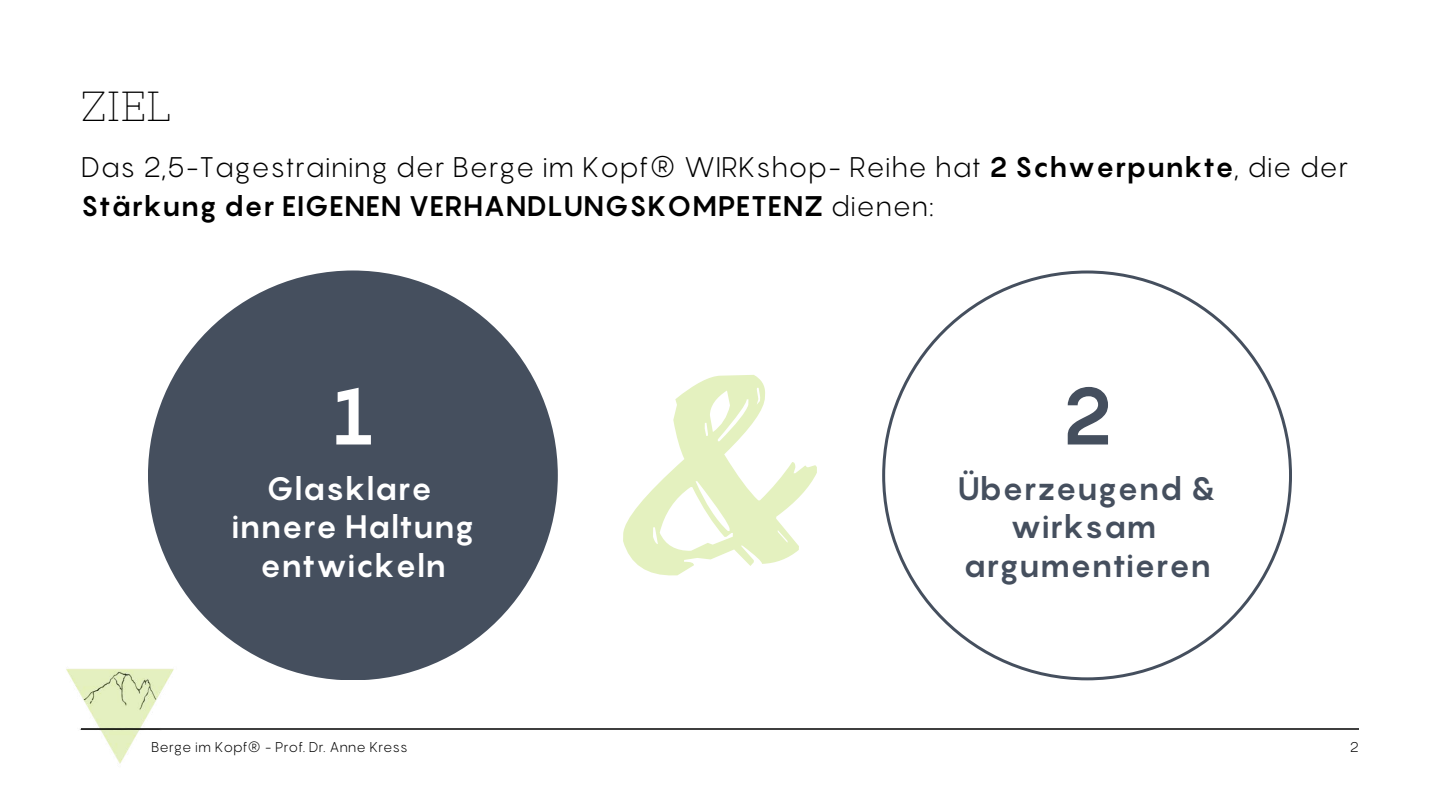
<style>
.page{position:relative;width:1440px;height:810px;background:#fff}
.page>*{position:absolute;margin:0;border:0;box-sizing:border-box;transform-origin:0 0}
.t1{font:700 80px "Pangram";color:#fff}
.t2{font:700 80px "Pangram";color:#454f5e}
.t3{font:42px "Nixie One";color:#000}
.t4{font:700 32px/38.2px "Pangram";color:#fff;text-align:center}
.t5{font:700 32px/38.2px "Pangram";color:#454f5e;text-align:center}
.t6{font:28px/39px "Pangram";letter-spacing:.01em;color:#000}
.t7{font:14px "Pangram";color:#000}
.s1{font-weight:700}
</style>
<div class="page">
<img style="left:66px;top:668px;width:108px;height:96px">
<hr style="left:81px;top:728px;width:1278px;height:2px;background:#000">
<svg style="left:623px;top:375px;width:194px;height:201px"></svg>
<div style="left:148px;top:271px;width:410px;height:409px;background:#454f5e;border-radius:50%"></div>
<svg style="left:882px;top:271px;width:410px;height:409px"></svg>
<h2 class="t3" style="left:81px;top:82px;width:91px">ZIEL</h2>
<p class="t6" style="left:81px;top:145px;width:1269px">Das 2,5-Tagestraining der Berge im Kopf® WIRKshop- Reihe hat <span class="s1">2 Schwerpunkte</span>, die der<br><span class="s1">Stärkung der EIGENEN VERHANDLUNGSKOMPETENZ</span> dienen:</p>
<h1 class="t1" style="left:331px;top:351px;width:46px">1</h1>
<p class="t4" style="left:231px;top:467px;width:244px">Glasklare innere Haltung entwickeln</p>
<h1 class="t2" style="left:1061px;top:351px;width:55px">2</h1>
<p class="t5" style="left:957px;top:467px;width:261px">Überzeugend &amp; wirksam argumentieren</p>
<p class="t7" style="left:151px;top:736px;width:258px">Berge im Kopf® - Prof. Dr. Anne Kress</p>
<p class="t7" style="left:1350px;top:736px;width:11px">2</p>
</div>
